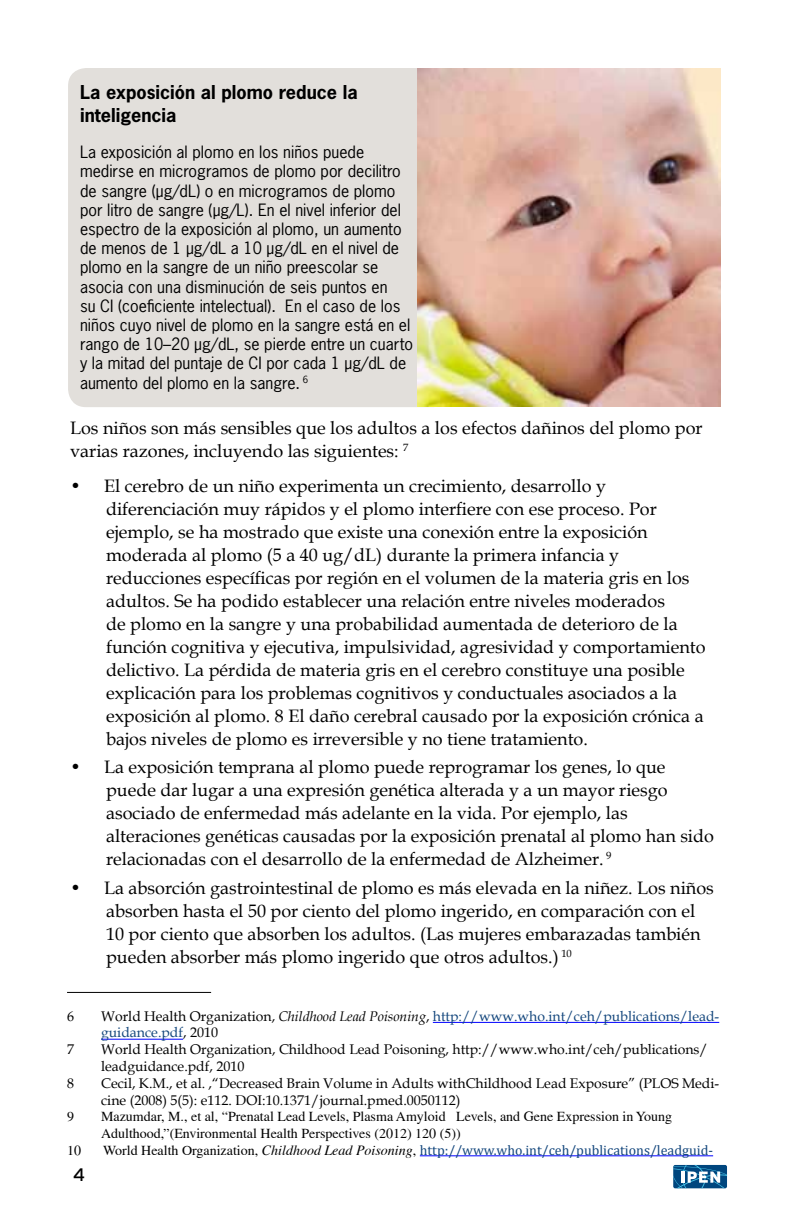
<style>
.page{position:relative;width:794px;height:1224px;background:#fff}
.page>*{position:absolute;margin:0;border:0;box-sizing:border-box;transform-origin:0 0}
.t1{font:18px/23px "Book Antiqua";color:#000}
.t2{font:700 18px/23px "News Gothic Std";color:#000}
.t3{font:18px "Interstate";color:#000}
.t4{font:16px/19.2px "News Gothic Std";color:#000}
.t5{font:14px/16.8px "Book Antiqua";color:#000}
.t6{font:14px/16.8px "Times";color:#000}
.t7{font:14px/16.8px "Book Antiqua";color:#14477d}
.t8{font:14px "Cambria";color:#14477d}
.s1{color:#000}
.s2{font-style:italic;color:#000}
.s3{font-family:"Times";color:#000}
.s4{font-family:"Times";font-style:italic;color:#000}
</style>
<div class="page">
<svg style="left:673px;top:1165px;width:54px;height:23px"></svg>
<div style="left:68px;top:68px;width:383px;height:339px;background:#e2dfdb;border-radius:18px"></div>
<img style="left:418px;top:68px;width:302px;height:338px">
<hr style="left:67px;top:992px;width:144px;height:1px;background:#000">
<hr style="left:433px;top:1022px;width:286px;height:1px;background:#00f">
<hr style="left:101px;top:1039px;width:82px;height:1px;background:#00f">
<hr style="left:420px;top:1155px;width:293px;height:1px;background:#00f">
<p class="t2" style="left:80px;top:80px;width:279px">La exposición al plomo reduce la inteligencia</p>
<p class="t4" style="left:80px;top:142px;width:334px">La exposición al plomo en los niños puede medirse en microgramos de plomo por decilitro de sangre (μg/dL) o en microgramos de plomo por litro de sangre (μg/L). En el nivel inferior del espectro de la exposición al plomo, un aumento de menos de 1 μg/dL a 10 μg/dL en el nivel de plomo en la sangre de un niño preescolar se asocia con una disminución de seis puntos en<br>su CI (coeficiente intelectual). En el caso de los niños cuyo nivel de plomo en la sangre está en el rango de 10–20 μg/dL, se pierde entre un cuarto y la mitad del puntaje de CI por cada 1 μg/dL de aumento del plomo en la sangre. <sup>6</sup></p>
<p class="t1" style="left:70px;top:416px;width:634px">Los niños son más sensibles que los adultos a los efectos dañinos del plomo por varias razones, incluyendo las siguientes: <sup>7</sup></p>
<p class="t1" style="left:106px;top:474px;width:601px;text-indent:-36px">• El cerebro de un niño experimenta un crecimiento, desarrollo y diferenciación muy rápidos y el plomo interfiere con ese proceso. Por ejemplo, se ha mostrado que existe una conexión entre la exposición moderada al plomo (5 a 40 ug/dL) durante la primera infancia y reducciones específicas por región en el volumen de la materia gris en los adultos. Se ha podido establecer una relación entre niveles moderados<br>de plomo en la sangre y una probabilidad aumentada de deterioro de la función cognitiva y ejecutiva, impulsividad, agresividad y comportamiento delictivo. La pérdida de materia gris en el cerebro constituye una posible explicación para los problemas cognitivos y conductuales asociados a la exposición al plomo. 8 El daño cerebral causado por la exposición crónica a bajos niveles de plomo es irreversible y no tiene tratamiento.</p>
<p class="t1" style="left:106px;top:755px;width:609px;text-indent:-36px">• La exposición temprana al plomo puede reprogramar los genes, lo que puede dar lugar a una expresión genética alterada y a un mayor riesgo asociado de enfermedad más adelante en la vida. Por ejemplo, las alteraciones genéticas causadas por la exposición prenatal al plomo han sido relacionadas con el desarrollo de la enfermedad de Alzheimer. <sup>9</sup></p>
<p class="t1" style="left:106px;top:876px;width:609px;text-indent:-36px">• La absorción gastrointestinal de plomo es más elevada en la niñez. Los niños absorben hasta el 50 por ciento del plomo ingerido, en comparación con el 10 por ciento que absorben los adultos. (Las mujeres embarazadas también pueden absorber más plomo ingerido que otros adultos.) <sup>10</sup></p>
<p class="t5" style="left:67px;top:1007px;width:8px">6</p>
<p class="t7" style="left:101px;top:1007px;width:619px"><span class="s1">World Health Organization,</span> <span class="s2">Childhood Lead Poisoning</span><span class="s1">,</span> http://www.who.int/ceh/publications/lead&shy;guidance.pdf<span class="s1">, 2010</span></p>
<p class="t5" style="left:67px;top:1041px;width:8px">7</p>
<p class="t5" style="left:101px;top:1041px;width:608px">World Health Organization, Childhood Lead Poisoning, http://www.who.int/ceh/publications/ leadguidance.pdf, 2010</p>
<p class="t5" style="left:67px;top:1074px;width:8px">8</p>
<p class="t5" style="left:101px;top:1074px;width:619px">Cecil, K.M., et al. ,“Decreased Brain Volume in Adults withChildhood Lead Exposure” (PLOS Medi&shy;cine (2008) 5(5): e112. DOI:10.1371/journal.pmed.0050112)</p>
<p class="t6" style="left:67px;top:1108px;width:8px">9</p>
<p class="t6" style="left:101px;top:1108px;width:572px">Mazumdar, M., et al, “Prenatal Lead Levels, Plasma Amyloid Levels, and Gene Expression in Young<br>Adulthood,”(Environmental Health Perspectives (2012) 120 (5))</p>
<p class="t6" style="left:67px;top:1142px;width:15px">10</p>
<p class="t8" style="left:103px;top:1142px;width:611px"><span class="s3">World Health Organization,</span> <span class="s4">Childhood Lead Poisoning</span><span class="s3">,</span> http://www.who.int/ceh/publications/leadguid-</p>
<p class="t3" style="left:73px;top:1165px;width:14px">4</p>
</div>
